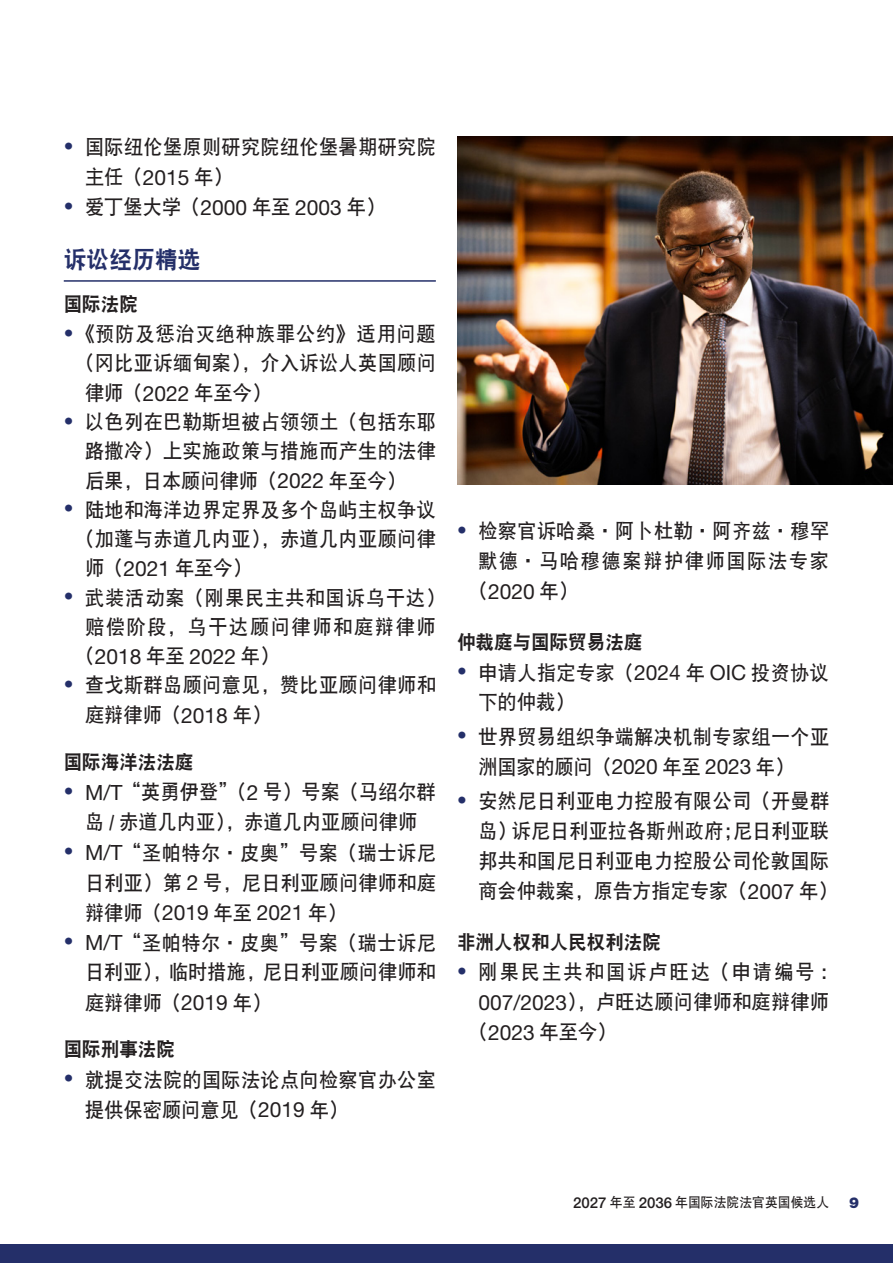
<style>
.page{position:relative;width:893px;height:1263px;background:#fff}
.page>*{position:absolute;margin:0;border:0;box-sizing:border-box;transform-origin:0 0}
.t1{font:24px "DFP Hei Std GB W9";color:#242f69;scale:.95 1}
.t2{font:21px "Helvetica Neue LT Pro";color:#231f20}
.t3{font:20.25px/30px "DFP Hei Std GB W7";letter-spacing:.015em;color:#231f20;scale:.95 1}
.t4{font:20.25px/29px "DFP Hei Std GB W7";letter-spacing:.065em;color:#231f20;text-align:center;scale:.95 1}
.t5{font:20.25px/29.7px "DFP Hei Std GB W7";letter-spacing:.08em;color:#231f20;text-align:right;scale:.95 1}
.t6{font:20.25px "DFP Hei Std GB W7";letter-spacing:.045em;color:#231f20;scale:.95 1}
.t7{font:20.25px "DFP Hei Std GB W7";letter-spacing:.105em;color:#231f20;scale:.95 1}
.t8{font:19.5px "DFP Hei Std GB W9";color:#231f20;scale:.95 1}
.t9{font:900 15px "Helvetica Neue LT Pro";color:#242f69}
.t10{font:13.5px "DFP Hei Std GB W7";color:#231f20;scale:.95 1}
.s1{font-family:"Helvetica Neue LT Pro";font-size:19.5px;color:#242f69}
.s2{font-family:"Helvetica Neue LT Pro";font-size:21px}
.s3{font-family:"DFP Hei Std GB W7";font-size:20.25px}
.s4{font-family:"Helvetica Neue S Md";font-size:15px}
</style>
<div class="page">
<img style="left:457px;top:136px;width:436px;height:349px">
<hr style="left:64px;top:280px;width:372px;height:2px;background:#242f69">
<div style="left:0;top:1244px;width:893px;height:19px;background:#242f69"></div>
<p class="t3" style="left:85px;top:132px;width:371px;text-indent:-21px"><span class="s1">•</span> 国际纽伦堡原则研究院纽伦堡暑期研究院主任（<span class="s2">2015</span> 年）</p>
<p class="t3" style="left:64px;top:192px;width:340px"><span class="s1">•</span> 爱丁堡大学（<span class="s2">2000</span> 年至 <span class="s2">2003</span> 年）</p>
<p class="t1" style="left:64px;top:248px;width:145px">诉讼经历精选</p>
<p class="t8" style="left:64px;top:294px;width:80px">国际法院</p>
<p class="t6" style="left:64px;top:324px;width:393px"><span class="s1">•</span>《预防及惩治灭绝种族罪公约》适用问题</p>
<p class="t3" style="left:75px;top:348px;width:381px">（冈比亚诉缅甸案），介入诉讼人英国顾问</p>
<p class="t3" style="left:85px;top:378px;width:197px">律师（<span class="s2">2022</span> 年至今）</p>
<p class="t3" style="left:85px;top:407px;width:371px;line-height:29.2px;text-align:justify;text-indent:-21px"><span class="s1">•</span> 以色列在巴勒斯坦被占领领土（包括东耶路撒冷）上实施政策与措施而产生的法律后果，日本顾问律师（<span class="s2">2022</span> 年至今）</p>
<p class="t3" style="left:64px;top:495px;width:393px"><span class="s1">•</span> 陆地和海洋边界定界及多个岛屿主权争议</p>
<p class="t3" style="left:75px;top:524px;width:381px">（加蓬与赤道几内亚），赤道几内亚顾问律</p>
<p class="t3" style="left:85px;top:553px;width:177px">师（<span class="s2">2021</span> 年至今）</p>
<p class="t4" style="left:64px;top:583px;width:403px"><span class="s1">•</span> 武装活动案（刚果民主共和国诉乌干达）赔偿阶段，乌干达顾问律师和庭辩律师</p>
<p class="t2" style="left:75px;top:644px;width:206px"><span class="s3">（</span>2018 <span class="s3">年至</span> 2022 <span class="s3">年）</span></p>
<p class="t3" style="left:85px;top:670px;width:371px;text-indent:-21px"><span class="s1">•</span> 查戈斯群岛顾问意见，赞比亚顾问律师和庭辩律师（<span class="s2">2018</span> 年）</p>
<p class="t8" style="left:64px;top:752px;width:138px">国际海洋法法庭</p>
<p class="t3" style="left:64px;top:777px;width:393px;text-align:center"><span class="s1">•</span> <span class="s2">M/T</span>“英勇伊登”（<span class="s2">2</span> 号）号案（马绍尔群岛 / 赤道几内亚），赤道几内亚顾问律师</p>
<p class="t3" style="left:85px;top:837px;width:371px;text-align:justify;text-indent:-21px"><span class="s1">•</span> <span class="s2">M/T</span>“圣帕特尔·皮奥”号案（瑞士诉尼日利亚）第 <span class="s2">2</span> 号，尼日利亚顾问律师和庭辩律师（<span class="s2">2019</span> 年至 <span class="s2">2021</span> 年）</p>
<p class="t3" style="left:85px;top:927px;width:371px;text-align:justify;text-indent:-21px"><span class="s1">•</span> <span class="s2">M/T</span>“圣帕特尔·皮奥”号案（瑞士诉尼日利亚），临时措施，尼日利亚顾问律师和庭辩律师（<span class="s2">2019</span> 年）</p>
<p class="t8" style="left:64px;top:1039px;width:118px">国际刑事法院</p>
<p class="t3" style="left:85px;top:1064px;width:371px;text-indent:-21px"><span class="s1">•</span> 就提交法院的国际法论点向检察官办公室提供保密顾问意见（<span class="s2">2019</span> 年）</p>
<p class="t5" style="left:457px;top:516px;width:393px"><span class="s1">•</span> 检察官诉哈桑·阿卜杜勒·阿齐兹·穆罕默德·马哈穆德案辩护律师国际法专家</p>
<p class="t2" style="left:469px;top:579px;width:111px"><span class="s3">（</span>2020 <span class="s3">年）</span></p>
<p class="t8" style="left:457px;top:632px;width:196px">仲裁庭与国际贸易法庭</p>
<p class="t3" style="left:478px;top:657px;width:371px;text-indent:-21px"><span class="s1">•</span> 申请人指定专家（<span class="s2">2024</span> 年 <span class="s2">OIC</span> 投资协议下的仲裁）</p>
<p class="t3" style="left:478px;top:722px;width:371px;text-indent:-21px"><span class="s1">•</span> 世界贸易组织争端解决机制专家组一个亚洲国家的顾问（<span class="s2">2020</span> 年至 <span class="s2">2023</span> 年）</p>
<p class="t3" style="left:478px;top:786px;width:380px;text-indent:-21px"><span class="s1">•</span> 安然尼日利亚电力控股有限公司（开曼群岛）诉尼日利亚拉各斯州政府；尼日利亚联邦共和国尼日利亚电力控股公司伦敦国际商会仲裁案，原告方指定专家（<span class="s2">2007</span> 年）</p>
<p class="t8" style="left:457px;top:932px;width:216px">非洲人权和人民权利法院</p>
<p class="t7" style="left:457px;top:962px;width:403px"><span class="s1">•</span> 刚果民主共和国诉卢旺达（申请编号：</p>
<p class="t3" style="left:478px;top:987px;width:371px"><span class="s2">007/2023</span>），卢旺达顾问律师和庭辩律师</p>
<p class="t3" style="left:469px;top:1017px;width:157px">（<span class="s2">2023</span> 年至今）</p>
<p class="t10" style="left:573px;top:1195px;width:271px"><span class="s4">2027</span> 年至 <span class="s4">2036</span> 年国际法院法官英国候选人</p>
<p class="t9" style="left:849px;top:1193px;width:12px">9</p>
</div>
